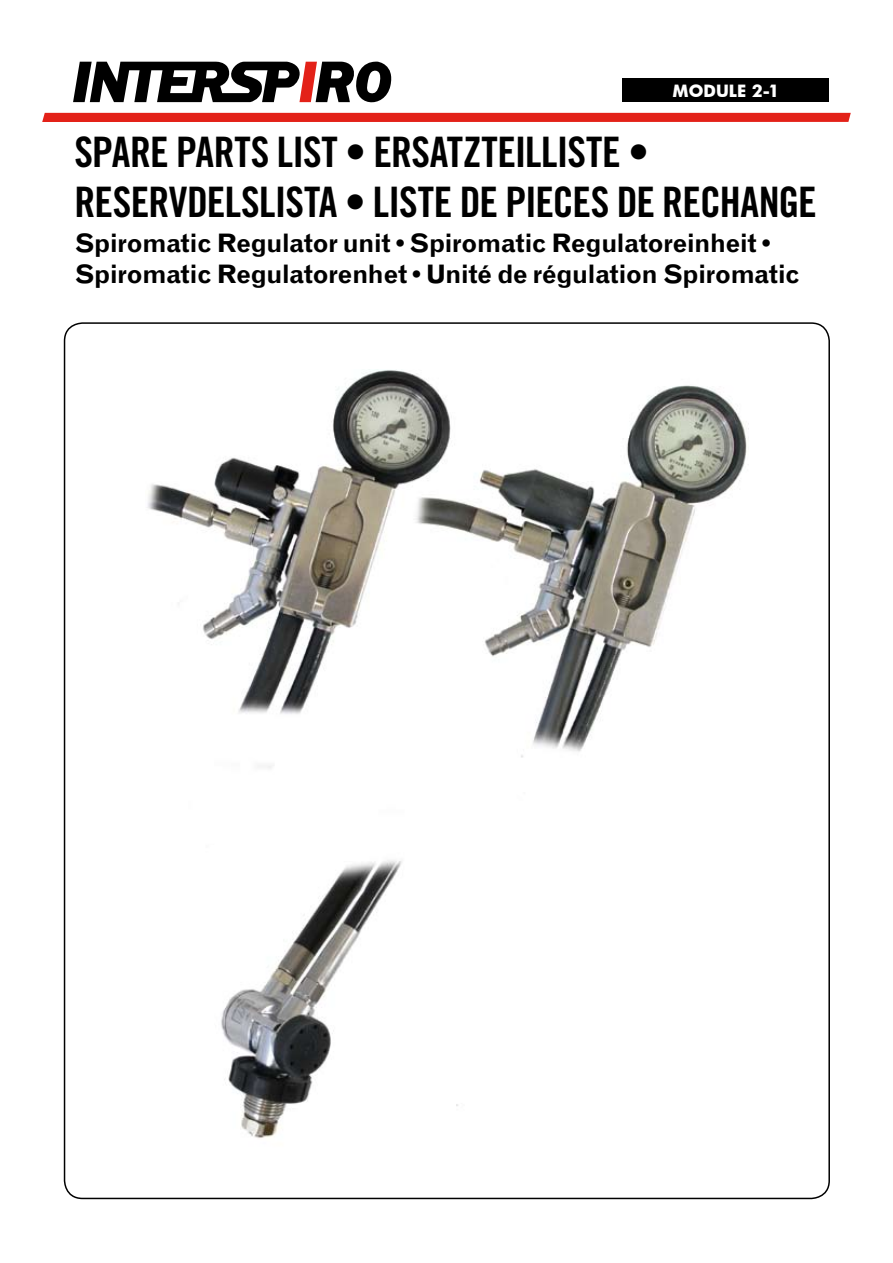
<style>
.page{position:relative;width:893px;height:1263px;background:#fff}
.page>*{position:absolute;margin:0;border:0;box-sizing:border-box;transform-origin:0 0}
.t1{font:42px "Trade Gothic Bold Cond Twenty";letter-spacing:-.02em;color:#000}
.t2{font:700 25.5px/30.6px "Grotesque";letter-spacing:-.03em;color:#000}
.t3{font:700 16.5px "Futura";color:#fff}
</style>
<div class="page">
<svg style="left:42px;top:61px;width:809px;height:61px"></svg>
<div style="left:622px;top:79px;width:207px;height:23px;background:#000"></div>
<img style="left:147px;top:369px;width:600px;height:769px">
<p class="t3" style="left:673px;top:79px;width:109px">MODULE 2-1</p>
<h1 class="t1" style="left:74px;top:126px;width:336px">SPARE PARTS LIST • ERSAT</h1>
<h1 class="t1" style="left:463px;top:126px;width:35px">ZTEILLISTE</h1>
<h1 class="t1" style="left:628px;top:126px;width:22px">•</h1>
<h1 class="t1" style="left:74px;top:177px;width:39px">RESER</h1>
<h1 class="t1" style="left:169px;top:177px;width:56px">VDELSLISTA</h1>
<h1 class="t1" style="left:345px;top:177px;width:473px">• LISTE DE PIECES DE RECHANGE</h1>
<p class="t2" style="left:74px;top:228px;width:727px">Spiromatic Regulator unit • Spiromatic Regulatoreinheit •<br>Spiromatic Regulatorenhet • Unité de régulation Spiromatic</p>
</div>
